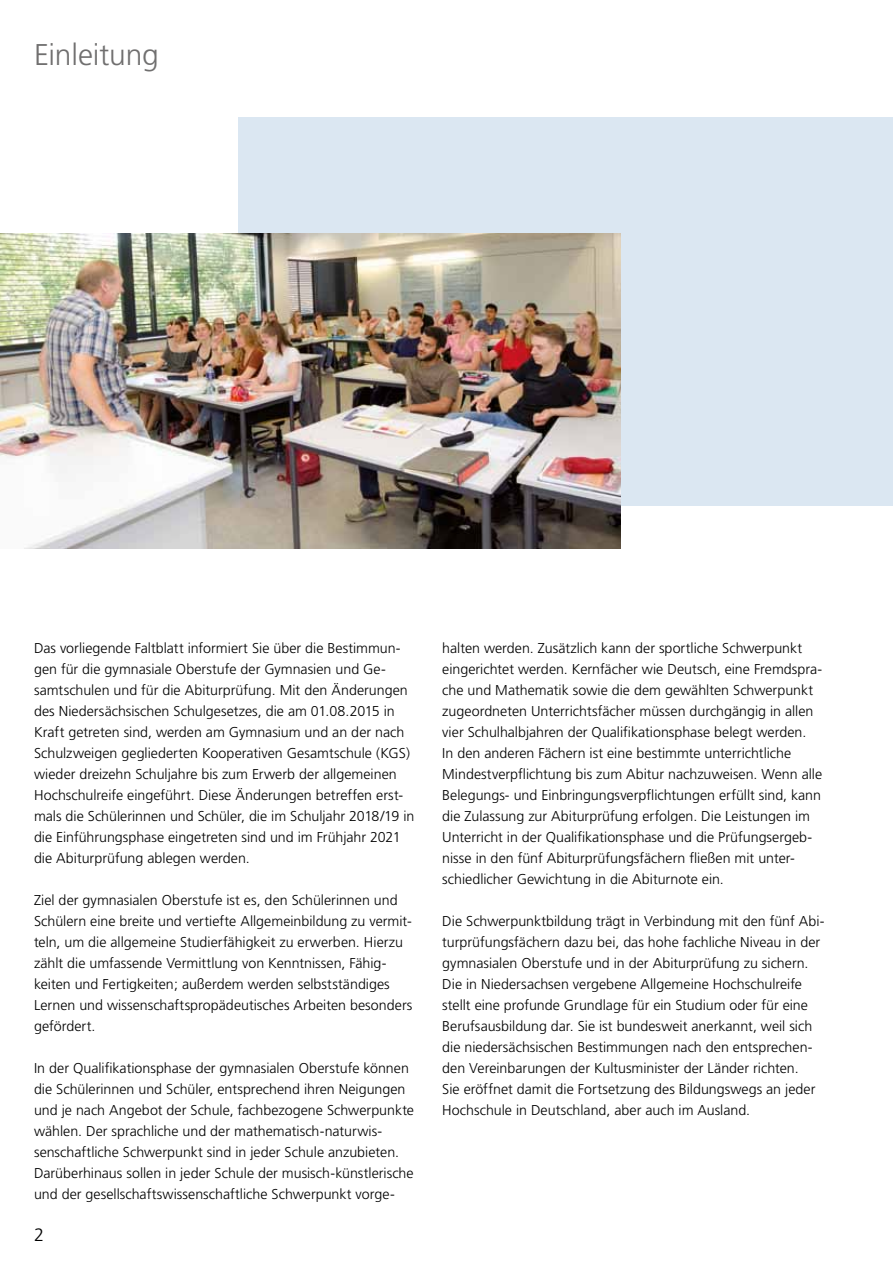
<style>
.page{position:relative;width:893px;height:1263px;background:#fff}
.page>*{position:absolute;margin:0;border:0;box-sizing:border-box;transform-origin:0 0}
.t1{font:300 30px "Frutiger";letter-spacing:-.005em;color:#706f6f}
.t2{font:300 18px "Frutiger";color:#000}
.t3{font:300 14.25px/21px "Frutiger";color:#000}
</style>
<div class="page">
<div style="left:238px;top:118px;width:655px;height:388px;background:#dbe7f2"></div>
<img style="left:0;top:233px;width:621px;height:315px">
<h1 class="t1" style="left:34px;top:38px;width:126px">Einleitung</h1>
<p class="t3" style="left:34px;top:638px;width:382px">Das vorliegende Faltblatt informiert Sie über die Bestimmun&shy;gen für die gymnasiale Oberstufe der Gymnasien und Ge&shy;samtschulen und für die Abiturprüfung. Mit den Änderungen des Niedersächsischen Schulgesetzes, die am 01.08.2015 in Kraft getreten sind, werden am Gymnasium und an der nach Schulzweigen gegliederten Kooperativen Gesamtschule (KGS) wieder dreizehn Schuljahre bis zum Erwerb der allgemeinen Hochschulreife eingeführt. Diese Änderungen betreffen erst&shy;mals die Schülerinnen und Schüler, die im Schuljahr 2018/19 in die Einführungsphase eingetreten sind und im Frühjahr 2021 die Abiturprüfung ablegen werden.</p>
<p class="t3" style="left:34px;top:890px;width:380px">Ziel der gymnasialen Oberstufe ist es, den Schülerinnen und Schülern eine breite und vertiefte Allgemeinbildung zu vermit&shy;teln, um die allgemeine Studierfähigkeit zu erwerben. Hierzu zählt die umfassende Vermittlung von Kenntnissen, Fähig&shy;keiten und Fertigkeiten; außerdem werden selbstständiges Lernen und wissenschaftspropädeutisches Arbeiten besonders gefördert.</p>
<p class="t3" style="left:34px;top:1058px;width:382px">In der Qualifikationsphase der gymnasialen Oberstufe können die Schülerinnen und Schüler, entsprechend ihren Neigungen und je nach Angebot der Schule, fachbezogene Schwerpunkte wählen. Der sprachliche und der mathematisch-naturwis&shy;senschaftliche Schwerpunkt sind in jeder Schule anzubieten.<br>Darüberhinaus sollen in jeder Schule der musisch-künstlerische und der gesellschaftswissenschaftliche Schwerpunkt vorge-</p>
<p class="t2" style="left:34px;top:1225px;width:12px">2</p>
<p class="t3" style="left:442px;top:638px;width:381px">halten werden. Zusätzlich kann der sportliche Schwerpunkt eingerichtet werden. Kernfächer wie Deutsch, eine Fremdspra&shy;che und Mathematik sowie die dem gewählten Schwerpunkt zugeordneten Unterrichtsfächer müssen durchgängig in allen vier Schulhalbjahren der Qualifikationsphase belegt werden.<br>In den anderen Fächern ist eine bestimmte unterrichtliche Mindestverpflichtung bis zum Abitur nachzuweisen. Wenn alle Belegungs- und Einbringungsverpflichtungen erfüllt sind, kann die Zulassung zur Abiturprüfung erfolgen. Die Leistungen im Unterricht in der Qualifikationsphase und die Prüfungsergeb&shy;nisse in den fünf Abiturprüfungsfächern fließen mit unter&shy;schiedlicher Gewichtung in die Abiturnote ein.</p>
<p class="t3" style="left:442px;top:911px;width:383px">Die Schwerpunktbildung trägt in Verbindung mit den fünf Abi&shy;turprüfungsfächern dazu bei, das hohe fachliche Niveau in der gymnasialen Oberstufe und in der Abiturprüfung zu sichern.<br>Die in Niedersachsen vergebene Allgemeine Hochschulreife stellt eine profunde Grundlage für ein Studium oder für eine Berufsausbildung dar. Sie ist bundesweit anerkannt, weil sich die niedersächsischen Bestimmungen nach den entsprechen&shy;den Vereinbarungen der Kultusminister der Länder richten.<br>Sie eröffnet damit die Fortsetzung des Bildungswegs an jeder Hochschule in Deutschland, aber auch im Ausland.</p>
</div>
